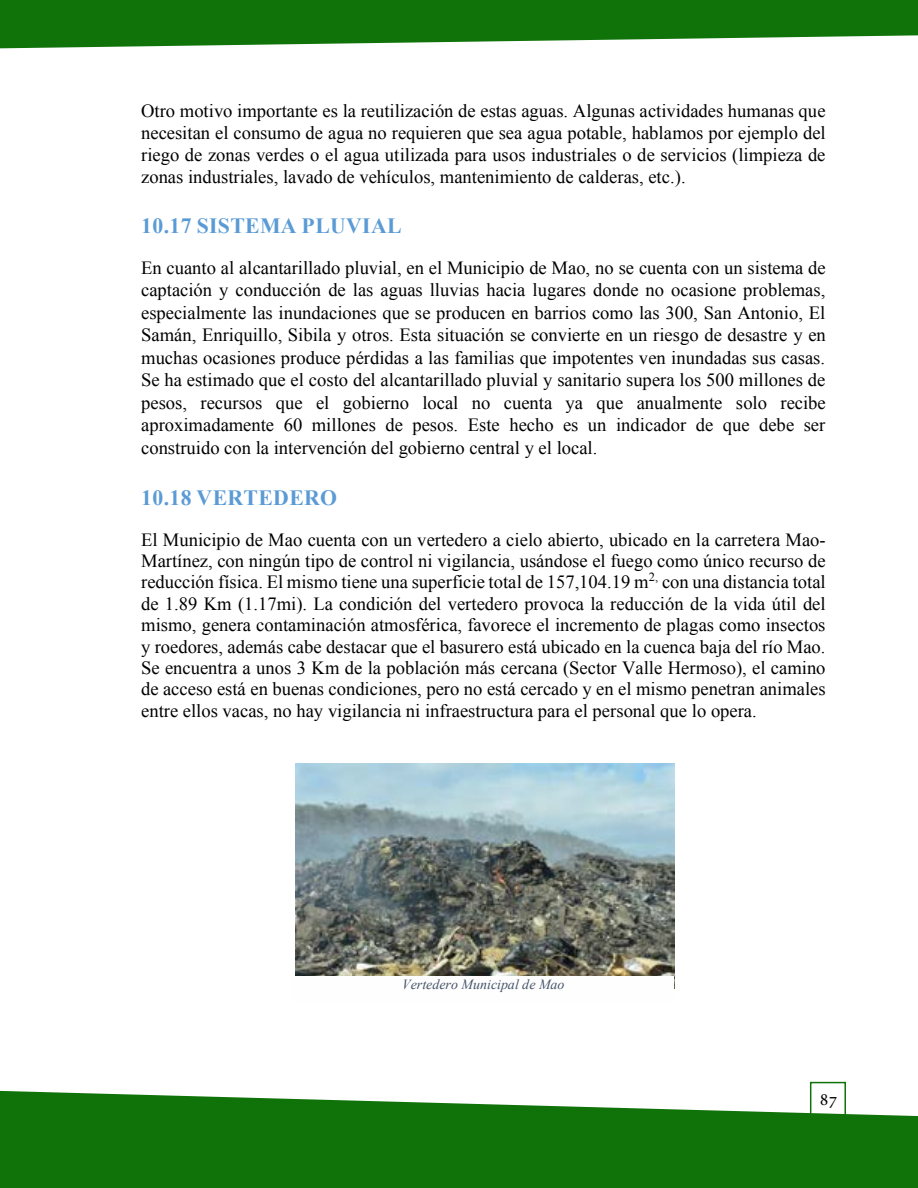
<style>
.page{position:relative;width:918px;height:1188px;background:#fff}
.page>*{position:absolute;margin:0;border:0;box-sizing:border-box;transform-origin:0 0}
.t1{font:700 21.75px "Times New Roman";letter-spacing:.015em;color:#5b9bd5}
.t2{font:18.6px/22.5px "Times New Roman";color:#000;text-align:justify}
.t3{font:18px "Minion Pro";color:#000}
.t4{font:italic 13.95px "Times New Roman";color:#44546a}
</style>
<div class="page">
<svg style="left:1px;top:1091px;width:917px;height:97px;background:#2e8428"></svg>
<svg style="left:0;top:1091px;width:1px;height:97px"></svg>
<div style="left:810px;top:1082px;width:36px;height:36px;border:2px solid #107309"></div>
<svg style="left:0;top:0;width:918px;height:48px;background:#2e8428"></svg>
<img style="left:295px;top:763px;width:379px;height:213px">
<p class="t2" style="left:141px;top:99px;width:686px">Otro motivo importante es la reutilización de estas aguas. Algunas actividades humanas que necesitan el consumo de agua no requieren que sea agua potable, hablamos por ejemplo del riego de zonas verdes o el agua utilizada para usos industriales o de servicios (limpieza de zonas industriales, lavado de vehículos, mantenimiento de calderas, etc.).</p>
<p class="t1" style="left:141px;top:211px;width:262px">10.17 SISTEMA PLUVIAL</p>
<p class="t2" style="left:141px;top:256px;width:686px">En cuanto al alcantarillado pluvial, en el Municipio de Mao, no se cuenta con un sistema de captación y conducción de las aguas lluvias hacia lugares donde no ocasione problemas, especialmente las inundaciones que se producen en barrios como las 300, San Antonio, El Samán, Enriquillo, Sibila y otros. Esta situación se convierte en un riesgo de desastre y en muchas ocasiones produce pérdidas a las familias que impotentes ven inundadas sus casas.<br>Se ha estimado que el costo del alcantarillado pluvial y sanitario supera los 500 millones de pesos, recursos que el gobierno local no cuenta ya que anualmente solo recibe aproximadamente 60 millones de pesos. Este hecho es un indicador de que debe ser construido con la intervención del gobierno central y el local.</p>
<p class="t1" style="left:141px;top:483px;width:197px">10.18 VERTEDERO</p>
<p class="t2" style="left:141px;top:528px;width:686px;line-height:21.5px">El Municipio de Mao cuenta con un vertedero a cielo abierto, ubicado en la carretera Mao-Martínez, con ningún tipo de control ni vigilancia, usándose el fuego como único recurso de reducción física. El mismo tiene una superficie total de 157,104.19 m<sup>2,</sup> con una distancia total de 1.89 Km (1.17mi). La condición del vertedero provoca la reducción de la vida útil del mismo, genera contaminación atmosférica, favorece el incremento de plagas como insectos y roedores, además cabe destacar que el basurero está ubicado en la cuenca baja del río Mao.<br>Se encuentra a unos 3 Km de la población más cercana (Sector Valle Hermoso), el camino de acceso está en buenas condiciones, pero no está cercado y en el mismo penetran animales entre ellos vacas, no hay vigilancia ni infraestructura para el personal que lo opera.</p>
<p class="t4" style="left:402px;top:975px;width:164px">Vertedero Municipal de Mao</p>
<p class="t3" style="left:820px;top:1087px;width:19px">87</p>
</div>
